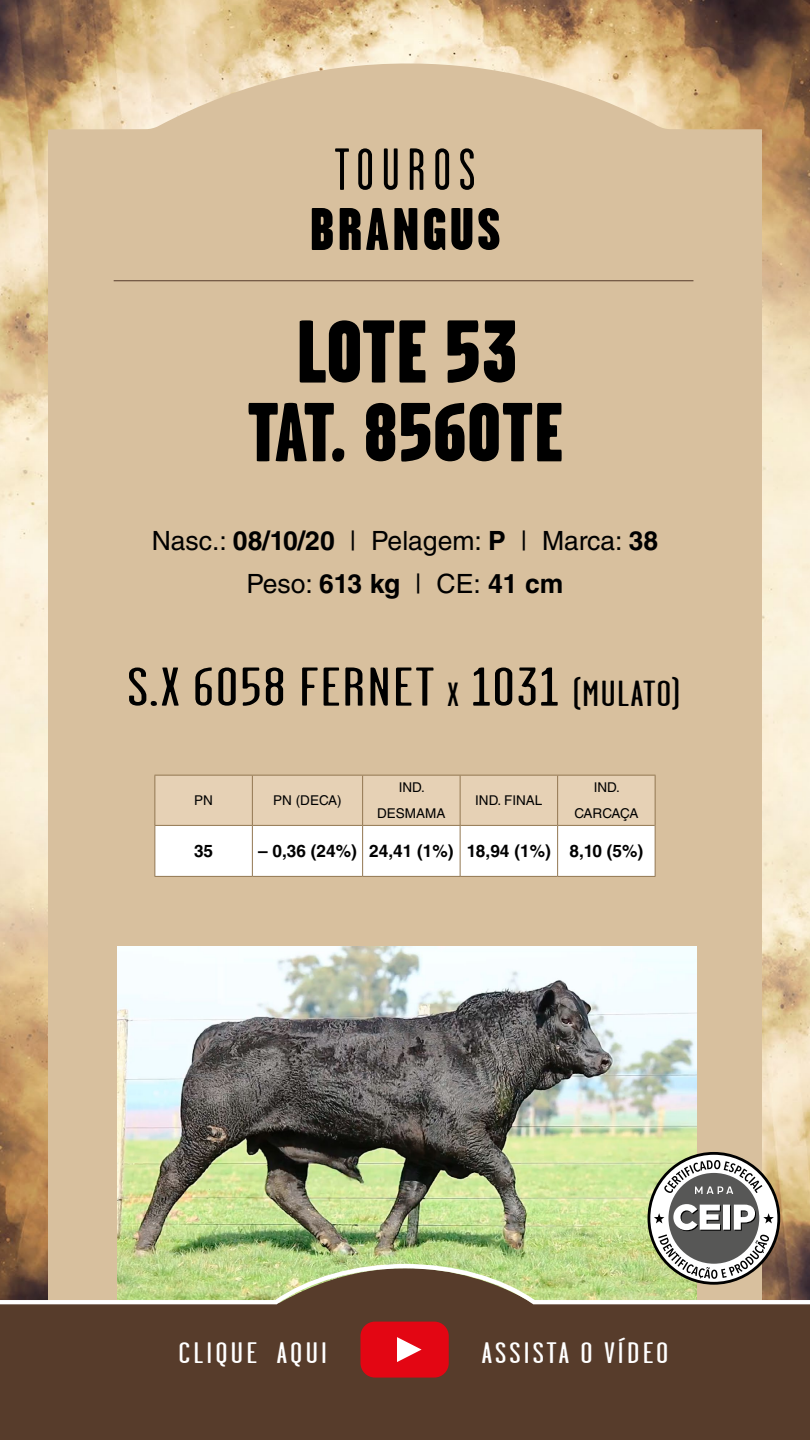
<style>
.page{position:relative;width:810px;height:1440px;background:#fff}
.page>*{position:absolute;margin:0;border:0;box-sizing:border-box;transform-origin:0 0}
.t1{font:900 88.8px "Garage Gothic";letter-spacing:-.005em;color:#000}
.t2{font:900 83.47px "Garage Gothic";color:#000}
.t3{font:900 60px "Garage Gothic";letter-spacing:.05em;color:#000}
.t4{font:59.25px "Garage Gothic";letter-spacing:.13em;color:#000}
.t5{font:54.53px "Garage Gothic";letter-spacing:.03em;color:#000;scale:1.37 1}
.t6{font:29.62px "Garage Gothic";letter-spacing:.08em;color:#fff;scale:1.37 1}
.t7{font:26.55px/43.4px "Helvetica LT Std";color:#000;text-align:center}
.t8{font:700 17.25px "Helvetica LT Std";color:#000}
.t9{font:13.5px/25.2px "Helvetica LT Std";color:#000;text-align:center}
.s1{font-weight:700}
.s2{font-size:33.53px}
.s3{font-size:36.22px}
</style>
<div class="page">
<img style="left:0;top:0;width:810px;height:1204px">
<div style="left:48px;top:60px;width:714px;height:1144px;background:#d8c09e"></div>
<img style="left:118px;top:947px;width:578px;height:257px">
<div style="left:0;top:1304px;width:810px;height:136px;background:#573c2b"></div>
<div style="left:360px;top:1322px;width:89px;height:56px;background:#e30613;border-radius:15px"></div>
<svg style="left:397px;top:1337px;width:25px;height:25px"></svg>
<div style="left:151px;top:341px;width:508px;height:91px;background:#d8c09e"></div>
<svg style="left:155px;top:776px;width:500px;height:100px"></svg>
<hr style="left:154px;top:775px;width:98px;height:1px;background:#927751">
<hr style="left:154px;top:776px;width:1px;height:49px;background:#927751">
<hr style="left:252px;top:775px;width:111px;height:1px;background:#927751">
<hr style="left:252px;top:776px;width:1px;height:49px;background:#927751">
<hr style="left:363px;top:775px;width:97px;height:1px;background:#927751">
<hr style="left:362px;top:776px;width:1px;height:49px;background:#927751">
<hr style="left:460px;top:775px;width:98px;height:1px;background:#927751">
<hr style="left:460px;top:776px;width:1px;height:49px;background:#927751">
<hr style="left:558px;top:775px;width:98px;height:1px;background:#927751">
<hr style="left:557px;top:776px;width:1px;height:49px;background:#927751">
<hr style="left:154px;top:825px;width:98px;height:1px;background:#927751">
<hr style="left:154px;top:826px;width:1px;height:50px;background:#927751">
<hr style="left:252px;top:825px;width:111px;height:1px;background:#927751">
<hr style="left:252px;top:826px;width:1px;height:50px;background:#927751">
<hr style="left:363px;top:825px;width:97px;height:1px;background:#927751">
<hr style="left:362px;top:826px;width:1px;height:50px;background:#927751">
<hr style="left:460px;top:825px;width:98px;height:1px;background:#927751">
<hr style="left:460px;top:826px;width:1px;height:50px;background:#927751">
<hr style="left:558px;top:825px;width:97px;height:1px;background:#927751">
<hr style="left:557px;top:826px;width:1px;height:50px;background:#927751">
<hr style="left:154px;top:876px;width:98px;height:1px;background:#927751">
<hr style="left:252px;top:876px;width:111px;height:1px;background:#927751">
<hr style="left:363px;top:876px;width:97px;height:1px;background:#927751">
<hr style="left:460px;top:876px;width:98px;height:1px;background:#927751">
<hr style="left:558px;top:876px;width:98px;height:1px;background:#927751">
<hr style="left:655px;top:776px;width:1px;height:49px;background:#927751">
<hr style="left:655px;top:825px;width:1px;height:51px;background:#927751">
<svg style="left:649px;top:1153px;width:130px;height:130px"></svg>
<div style="left:668px;top:1173px;width:91px;height:91px;background:#575756;border-radius:50%"></div>
<svg style="left:664px;top:1160px;width:98px;height:34px"></svg>
<img style="left:0;top:1204px;width:810px;height:100px">
<hr style="left:114px;top:280px;width:579px;height:1px;background:#573c2b">
<h3 class="t4" style="left:335px;top:139px;width:142px">TOUROS</h3>
<h3 class="t3" style="left:309px;top:196px;width:193px">BRANGUS</h3>
<h1 class="t1" style="left:296px;top:303px;width:223px">LOTE 53</h1>
<h2 class="t2" style="left:247px;top:386px;width:318px">TAT. 8560TE</h2>
<p class="t7" style="left:152px;top:518px;width:508px">Nasc.: <span class="s1">08/10/20</span> | Pelagem: <span class="s1">P</span> | Marca: <span class="s1">38<br></span>Peso: <span class="s1">613 kg</span> | CE: <span class="s1">41 cm</span></p>
<h3 class="t5" style="left:127px;top:659px;width:405px">S.X 6058 FERNET <span class="s2">X</span> 1031 <span class="s3">(MULATO)</span></h3>
<p class="t9" style="left:194px;top:788px;width:20px">PN</p>
<p class="t9" style="left:273px;top:788px;width:70px">PN (DECA)</p>
<p class="t9" style="left:377px;top:775px;width:70px">IND.<br>DESMAMA</p>
<p class="t9" style="left:475px;top:788px;width:69px">IND. FINAL</p>
<p class="t9" style="left:574px;top:775px;width:65px">IND.<br>CARCAÇA</p>
<p class="t8" style="left:194px;top:840px;width:21px">35</p>
<p class="t8" style="left:258px;top:840px;width:387px">– 0,36 (24%) 24,41 (1%) 18,94 (1%) 8,10 (5%)</p>
<p class="t6" style="left:179px;top:1337px;width:110px">CLIQUE AQUI</p>
<p class="t6" style="left:482px;top:1337px;width:138px">ASSISTA O VÍDEO</p>
</div>
